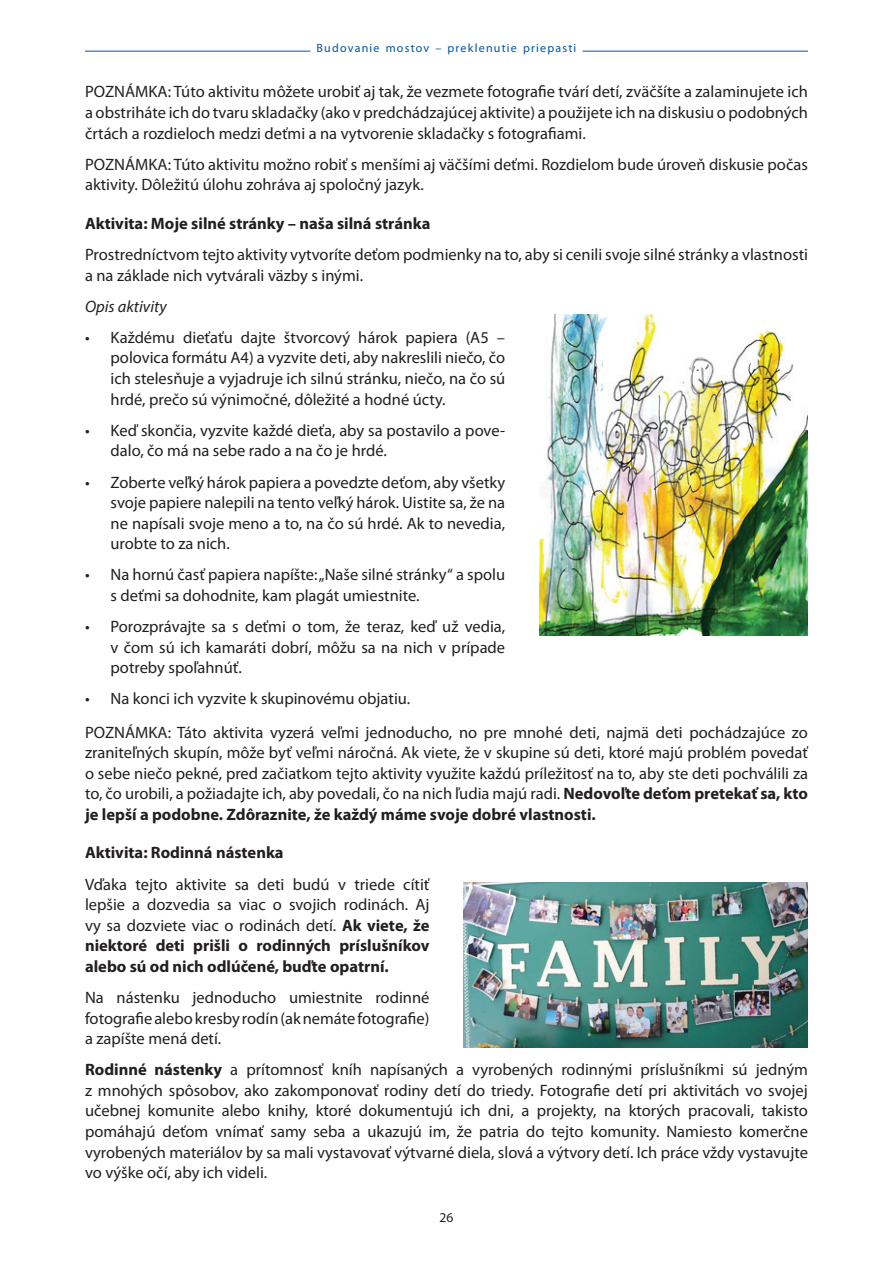
<style>
.page{position:relative;width:893px;height:1263px;background:#fff}
.page>*{position:absolute;margin:0;border:0;box-sizing:border-box;transform-origin:0 0}
.t1{font:16.5px/20.5px "Myriad Pro";color:#231f20;text-align:justify}
.t2{font:700 16.5px "Myriad Pro";color:#231f20}
.t3{font:italic 16.5px "Myriad Pro";color:#231f20}
.t4{font:13.5px "Myriad Pro";color:#231f20}
.t5{font:12px "Myriad Pro";letter-spacing:.1em;color:#0154a6}
.s1{font-weight:700}
</style>
<div class="page">
<hr style="left:85px;top:51px;width:225px;height:1px;background:#0154a6">
<hr style="left:583px;top:51px;width:225px;height:1px;background:#0154a6">
<img style="left:539px;top:315px;width:269px;height:321px">
<img style="left:463px;top:882px;width:345px;height:166px">
<p class="t5" style="left:317px;top:43px;width:261px">Budovanie mostov – preklenutie priepasti</p>
<p class="t1" style="left:85px;top:83px;width:724px">POZNÁMKA: Túto aktivitu môžete urobiť aj tak, že vezmete fotografie tvárí detí, zväčšíte a zalaminujete ich a obstriháte ich do tvaru skladačky (ako v predchádzajúcej aktivite) a použijete ich na diskusiu o podobných črtách a rozdieloch medzi deťmi a na vytvorenie skladačky s fotografiami.</p>
<p class="t1" style="left:85px;top:155px;width:724px">POZNÁMKA: Túto aktivitu možno robiť s menšími aj väčšími deťmi. Rozdielom bude úroveň diskusie počas aktivity. Dôležitú úlohu zohráva aj spoločný jazyk.</p>
<p class="t2" style="left:85px;top:217px;width:347px">Aktivita: Moje silné stránky – naša silná stránka</p>
<p class="t1" style="left:85px;top:245px;width:724px">Prostredníctvom tejto aktivity vytvoríte deťom podmienky na to, aby si cenili svoje silné stránky a vlastnosti a na základe nich vytvárali väzby s inými.</p>
<p class="t3" style="left:85px;top:300px;width:83px">Opis aktivity</p>
<p class="t1" style="left:111px;top:328px;width:396px;text-indent:-26px">• Každému dieťaťu dajte štvorcový hárok papiera (A5 – polovica formátu A4) a vyzvite deti, aby nakreslili niečo, čo ich stelesňuje a vyjadruje ich silnú stránku, niečo, na čo sú hrdé, prečo sú výnimočné, dôležité a hodné úcty.</p>
<p class="t1" style="left:111px;top:421px;width:396px;text-indent:-26px">• Keď skončia, vyzvite každé dieťa, aby sa postavilo a pove&shy;dalo, čo má na sebe rado a na čo je hrdé.</p>
<p class="t1" style="left:111px;top:473px;width:396px;text-indent:-26px">• Zoberte veľký hárok papiera a povedzte deťom, aby všetky svoje papiere nalepili na tento veľký hárok. Uistite sa, že na ne napísali svoje meno a to, na čo sú hrdé. Ak to nevedia, urobte to za nich.</p>
<p class="t1" style="left:111px;top:566px;width:396px;text-indent:-26px">• Na hornú časť papiera napíšte: „Naše silné stránky“ a spolu s deťmi sa dohodnite, kam plagát umiestnite.</p>
<p class="t1" style="left:111px;top:617px;width:396px;text-indent:-26px">• Porozprávajte sa s deťmi o tom, že teraz, keď už vedia, v čom sú ich kamaráti dobrí, môžu sa na nich v prípade potreby spoľahnúť.</p>
<p class="t1" style="left:85px;top:683px;width:724px;line-height:33.3px">• Na konci ich vyzvite k skupinovému objatiu.<br>POZNÁMKA: Táto aktivita vyzerá veľmi jednoducho, no pre mnohé deti, najmä deti pochádzajúce zo</p>
<p class="t1" style="left:85px;top:744px;width:724px">zraniteľných skupín, môže byť veľmi náročná. Ak viete, že v skupine sú deti, ktoré majú problém povedať o sebe niečo pekné, pred začiatkom tejto aktivity využite každú príležitosť na to, aby ste deti pochválili za to, čo urobili, a požiadajte ich, aby povedali, čo na nich ľudia majú radi. <span class="s1">Nedovoľte deťom pretekať sa, kto je lepší a podobne. Zdôraznite, že každý máme svoje dobré vlastnosti.</span></p>
<p class="t2" style="left:85px;top:846px;width:200px">Aktivita: Rodinná nástenka</p>
<p class="t1" style="left:85px;top:875px;width:346px">Vďaka tejto aktivite sa deti budú v triede cítiť lepšie a dozvedia sa viac o svojich rodinách. Aj vy sa dozviete viac o rodinách detí. <span class="s1">Ak viete, že niektoré deti prišli o rodinných príslušníkov alebo sú od nich odlúčené, buďte opatrní.</span></p>
<p class="t1" style="left:85px;top:988px;width:346px">Na nástenku jednoducho umiestnite rodinné fotografie alebo kresby rodín (ak nemáte fotografie) a zapíšte mená detí.</p>
<p class="t1" style="left:85px;top:1061px;width:724px"><span class="s1">Rodinné nástenky</span> a prítomnosť kníh napísaných a vyrobených rodinnými príslušníkmi sú jedným z mnohých spôsobov, ako zakomponovať rodiny detí do triedy. Fotografie detí pri aktivitách vo svojej učebnej komunite alebo knihy, ktoré dokumentujú ich dni, a projekty, na ktorých pracovali, takisto pomáhajú deťom vnímať samy seba a ukazujú im, že patria do tejto komunity. Namiesto komerčne vyrobených materiálov by sa mali vystavovať výtvarné diela, slová a výtvory detí. Ich práce vždy vystavujte vo výške očí, aby ich videli.</p>
<p class="t4" style="left:440px;top:1212px;width:15px">26</p>
</div>
